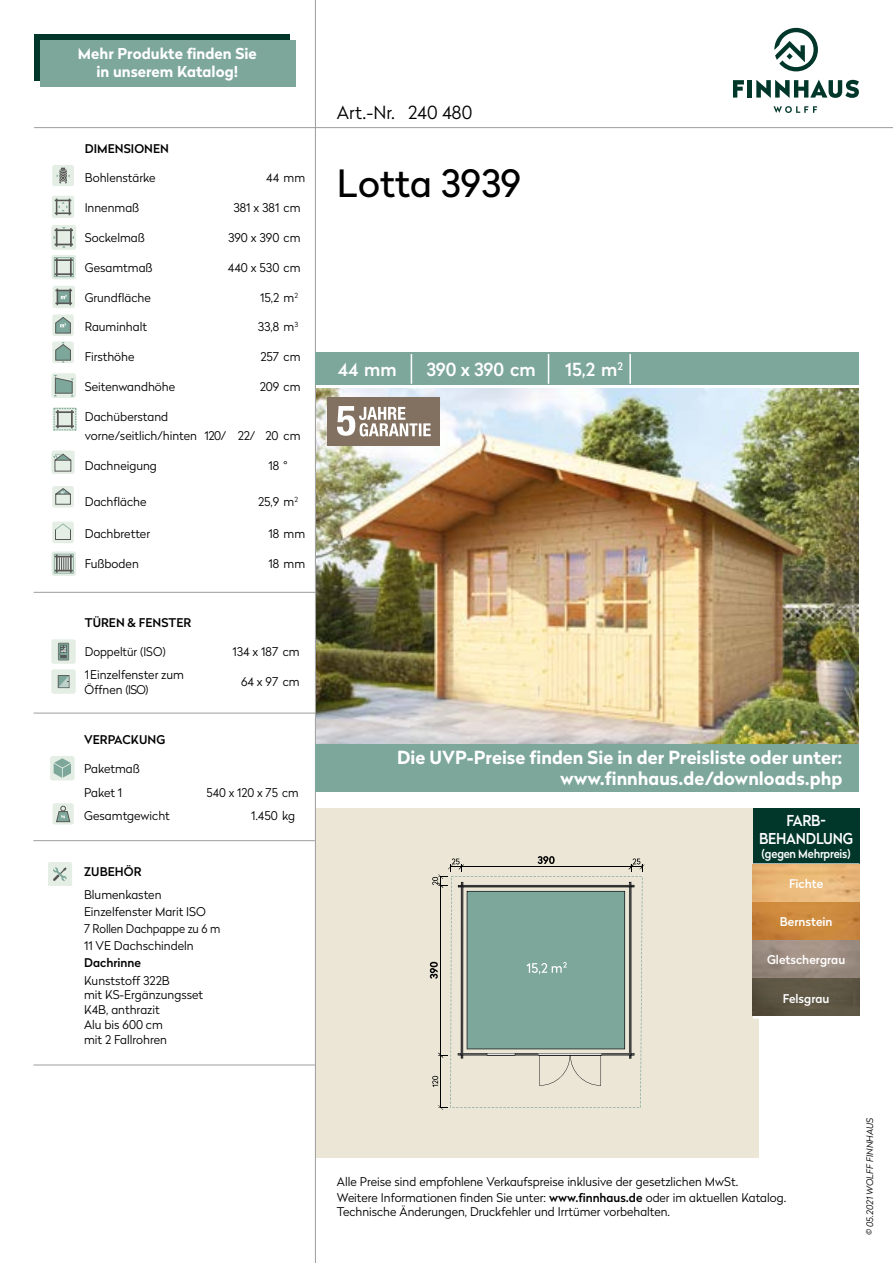
<style>
.page{position:relative;width:893px;height:1263px;background:#fff}
.page>*{position:absolute;margin:0;border:0;box-sizing:border-box;transform-origin:0 0}
.t1{font:37.5px "Radikal";color:#000}
.t2{font:700 18px/21.6px "Radikal";color:#fff;text-align:right}
.t3{font:500 18px "Radikal";color:#fff}
.t4{font:300 18px "Radikal";color:#000}
.t5{font:700 15px/18px "Radikal";color:#fff;text-align:center}
.t6{font:500 15px/18px "Radikal";letter-spacing:-.015em;color:#fff;text-align:center;scale:.93 1}
.t7{font:300 12px/14.4px "Radikal";color:#000}
.t8{font:500 12px "Radikal";letter-spacing:.005em;color:#000}
.t9{font:500 12px "Radikal";color:#fff}
.t10{font:500 12px "Radikal";letter-spacing:-.02em;color:#fff;scale:.93 1}
.t11{font:italic 300 9px "Radikal";color:#000}
.s1{font-weight:500}
</style>
<div class="page">
<div style="left:34px;top:34px;width:255px;height:46px;background:#00372a"></div>
<hr style="left:316px;top:127px;width:577px;height:1px;background:#9d9d9c">
<hr style="left:315px;top:0;width:1px;height:1263px;background:#9d9d9c">
<div style="left:40px;top:41px;width:255px;height:46px;background:#7ea79b"></div>
<div style="left:316px;top:808px;width:442px;height:350px;background:#ebe6d6"></div>
<div style="left:315px;top:352px;width:544px;height:32px;background:#7ea79b"></div>
<img style="left:316px;top:388px;width:543px;height:356px">
<div style="left:328px;top:397px;width:112px;height:48px;background:#827060"></div>
<svg style="left:337px;top:406px;width:94px;height:30px"></svg>
<hr style="left:411px;top:354px;width:1px;height:30px;background:#fff">
<hr style="left:548px;top:354px;width:1px;height:30px;background:#fff">
<hr style="left:629px;top:354px;width:2px;height:30px;background:#fff">
<svg style="left:430px;top:856px;width:214px;height:254px"></svg>
<div style="left:52px;top:639px;width:24px;height:25px;background:#e4eee4;border-radius:3px"></div>
<svg style="left:58px;top:643px;width:11px;height:17px"></svg>
<div style="left:52px;top:669px;width:24px;height:25px;background:#e4eee4;border-radius:3px"></div>
<svg style="left:58px;top:675px;width:12px;height:13px"></svg>
<div style="left:52px;top:165px;width:22px;height:21px;background:#e4eee4;border-radius:2px"></div>
<svg style="left:57px;top:168px;width:13px;height:15px"></svg>
<div style="left:52px;top:196px;width:22px;height:22px;background:#e4eee4;border-radius:2px"></div>
<svg style="left:55px;top:199px;width:16px;height:16px"></svg>
<div style="left:51px;top:225px;width:25px;height:25px;background:#e4eee4;border-radius:3px"></div>
<svg style="left:54px;top:227px;width:20px;height:21px"></svg>
<div style="left:52px;top:255px;width:24px;height:24px;background:linear-gradient(to right,#d0e0d5,#d8e6db);border-radius:3px"></div>
<svg style="left:54px;top:257px;width:20px;height:20px"></svg>
<div style="left:53px;top:286px;width:22px;height:22px;background:#e4eee4;border-radius:2px"></div>
<svg style="left:55px;top:289px;width:17px;height:16px"></svg>
<div style="left:52px;top:314px;width:22px;height:22px;background:#e4eee4;border-radius:2px"></div>
<svg style="left:55px;top:317px;width:16px;height:17px"></svg>
<div style="left:52px;top:342px;width:22px;height:21px;background:#e4eee4;border-radius:2px"></div>
<svg style="left:55px;top:342px;width:16px;height:21px"></svg>
<div style="left:51px;top:373px;width:25px;height:25px;background:#e4eee4;border-radius:3px"></div>
<svg style="left:54px;top:375px;width:20px;height:21px"></svg>
<svg style="left:53px;top:407px;width:24px;height:24px"></svg>
<svg style="left:54px;top:408px;width:23px;height:22px"></svg>
<div style="left:51px;top:451px;width:24px;height:23px;background:#e4eee4;border-radius:2px"></div>
<svg style="left:53px;top:453px;width:19px;height:19px"></svg>
<div style="left:52px;top:486px;width:22px;height:21px;background:#e4eee4;border-radius:2px"></div>
<svg style="left:55px;top:488px;width:16px;height:17px"></svg>
<div style="left:52px;top:522px;width:22px;height:21px;background:#e4eee4;border-radius:2px"></div>
<svg style="left:55px;top:523px;width:16px;height:17px"></svg>
<svg style="left:52px;top:551px;width:24px;height:25px"></svg>
<svg style="left:54px;top:554px;width:20px;height:20px"></svg>
<div style="left:50px;top:756px;width:25px;height:24px;background:#e4eee4;border-radius:3px"></div>
<svg style="left:54px;top:758px;width:17px;height:20px"></svg>
<div style="left:53px;top:803px;width:21px;height:21px;background:#e4eee4;border-radius:2px"></div>
<svg style="left:56px;top:806px;width:15px;height:16px"></svg>
<hr style="left:34px;top:592px;width:282px;height:1px;background:#9d9d9c">
<hr style="left:34px;top:713px;width:282px;height:1px;background:#9d9d9c">
<hr style="left:34px;top:127px;width:281px;height:1px;background:#9d9d9c">
<hr style="left:33px;top:840px;width:282px;height:1px;background:#9d9d9c">
<div style="left:48px;top:862px;width:24px;height:24px;background:#e4eee4;border-radius:3px"></div>
<svg style="left:53px;top:867px;width:14px;height:14px"></svg>
<hr style="left:33px;top:1064px;width:282px;height:1px;background:#9d9d9c">
<div style="left:753px;top:808px;width:106px;height:56px;background:#00372a"></div>
<hr style="left:753px;top:863px;width:106px;height:2px;background:#fff">
<hr style="left:753px;top:1016px;width:106px;height:3px;background:#fff">
<img style="left:753px;top:865px;width:106px;height:151px">
<div style="left:316px;top:744px;width:543px;height:48px;background:#7ea79b"></div>
<svg style="left:774px;top:28px;width:44px;height:43px"></svg>
<svg style="left:773px;top:106px;width:44px;height:7px"></svg>
<svg style="left:733px;top:80px;width:11px;height:18px"></svg>
<hr style="left:748px;top:80px;width:4px;height:18px;background:#00372a">
<svg style="left:756px;top:80px;width:103px;height:18px"></svg>
<p class="t5" style="left:78px;top:44px;width:181px">Mehr Produkte finden Sie in unserem Katalog!</p>
<p class="t8" style="left:85px;top:140px;width:86px">DIMENSIONEN</p>
<p class="t7" style="left:85px;top:170px;width:72px">Bohlenstärke</p>
<p class="t7" style="left:266px;top:170px;width:40px">44 mm</p>
<p class="t7" style="left:85px;top:200px;width:56px">Innenmaß</p>
<p class="t7" style="left:233px;top:200px;width:69px">381 x 381 cm</p>
<p class="t7" style="left:85px;top:230px;width:62px">Sockelmaß</p>
<p class="t7" style="left:228px;top:230px;width:74px">390 x 390 cm</p>
<p class="t7" style="left:85px;top:260px;width:69px">Gesamtmaß</p>
<p class="t7" style="left:228px;top:260px;width:74px">440 x 530 cm</p>
<p class="t7" style="left:85px;top:289px;width:68px">Grundfläche</p>
<p class="t7" style="left:260px;top:289px;width:39px">15,2 m<sup>2</sup></p>
<p class="t7" style="left:85px;top:319px;width:64px">Rauminhalt</p>
<p class="t7" style="left:258px;top:319px;width:42px">33,8 m<sup>3</sup></p>
<p class="t7" style="left:85px;top:349px;width:51px">Firsthöhe</p>
<p class="t7" style="left:260px;top:349px;width:42px">257 cm</p>
<p class="t7" style="left:85px;top:379px;width:92px">Seitenwandhöhe</p>
<p class="t7" style="left:260px;top:379px;width:42px">209 cm</p>
<p class="t7" style="left:85px;top:406px;width:217px;line-height:19.5px">Dachüberstand<br>vorne/seitlich/hinten 120/ 22/ 20 cm</p>
<p class="t7" style="left:85px;top:458px;width:74px">Dachneigung</p>
<p class="t7" style="left:269px;top:458px;width:21px">18 °</p>
<p class="t7" style="left:85px;top:494px;width:63px">Dachfläche</p>
<p class="t7" style="left:258px;top:494px;width:41px">25,9 m<sup>2</sup></p>
<p class="t7" style="left:85px;top:526px;width:67px">Dachbretter</p>
<p class="t7" style="left:269px;top:526px;width:38px">18 mm</p>
<p class="t7" style="left:85px;top:556px;width:56px">Fußboden</p>
<p class="t7" style="left:269px;top:556px;width:38px">18 mm</p>
<p class="t8" style="left:85px;top:614px;width:108px">TÜREN &amp; FENSTER</p>
<p class="t7" style="left:85px;top:644px;width:83px">Doppeltür (ISO)</p>
<p class="t7" style="left:233px;top:644px;width:69px">134 x 187 cm</p>
<p class="t7" style="left:85px;top:667px;width:101px">1 Einzelfenster zum<br>Öffnen (ISO)</p>
<p class="t7" style="left:241px;top:674px;width:60px">64 x 97 cm</p>
<p class="t8" style="left:84px;top:731px;width:83px">VERPACKUNG</p>
<p class="t7" style="left:84px;top:757px;width:57px;line-height:23.4px">Paketmaß<br>Paket 1</p>
<p class="t7" style="left:207px;top:785px;width:93px">540 x 120 x 75 cm</p>
<p class="t7" style="left:84px;top:808px;width:87px">Gesamtgewicht</p>
<p class="t7" style="left:251px;top:808px;width:46px">1.450 kg</p>
<p class="t8" style="left:84px;top:863px;width:59px">ZUBEHÖR</p>
<p class="t7" style="left:84px;top:886px;width:138px;line-height:17px">Blumenkasten<br>Einzelfenster Marit ISO<br>7 Rollen Dachpappe zu 6 m<br>11 VE Dachschindeln</p>
<p class="t8" style="left:84px;top:954px;width:59px">Dachrinne</p>
<p class="t7" style="left:84px;top:972px;width:121px">Kunststoff 322B<br>mit KS-Ergänzungsset<br>K4B, anthrazit</p>
<p class="t7" style="left:84px;top:1017px;width:84px">Alu bis 600 cm mit 2 Fallrohren</p>
<h2 class="t4" style="left:337px;top:100px;width:137px">Art.-Nr. 240 480</h2>
<h1 class="t1" style="left:337px;top:157px;width:186px">Lotta 3939</h1>
<h2 class="t3" style="left:338px;top:356px;width:60px">44 mm</h2>
<h2 class="t3" style="left:426px;top:356px;width:111px">390 x 390 cm</h2>
<h2 class="t3" style="left:565px;top:356px;width:59px">15,2 m<sup>2</sup></h2>
<h2 class="t2" style="left:397px;top:745px;width:447px">Die UVP-Preise finden Sie in der Preisliste oder unter: www.finnhaus.de/downloads.php</h2>
<p class="t6" style="left:759px;top:810px;width:103px">FARB-<br>BEHANDLUNG</p>
<p class="t10" style="left:762px;top:845px;width:97px">(gegen Mehrpreis)</p>
<p class="t9" style="left:789px;top:875px;width:36px">Fichte</p>
<p class="t9" style="left:780px;top:913px;width:54px">Bernstein</p>
<p class="t9" style="left:767px;top:951px;width:80px">Gletschergrau</p>
<p class="t9" style="left:783px;top:990px;width:48px">Felsgrau</p>
<p class="t7" style="left:337px;top:1174px;width:403px">Alle Preise sind empfohlene Verkaufspreise inklusive der gesetzlichen MwSt.</p>
<p class="t7" style="left:337px;top:1190px;width:451px">Weitere Informationen finden Sie unter: <span class="s1">www.finnhaus.de</span> oder im aktuellen Katalog.<br>Technische Änderungen, Druckfehler und Irrtümer vorbehalten.</p>
<p class="t11" style="left:864px;top:1235px;width:119px;rotate:-90deg">© 05.2021 WOLFF FINNHAUS</p>
</div>
